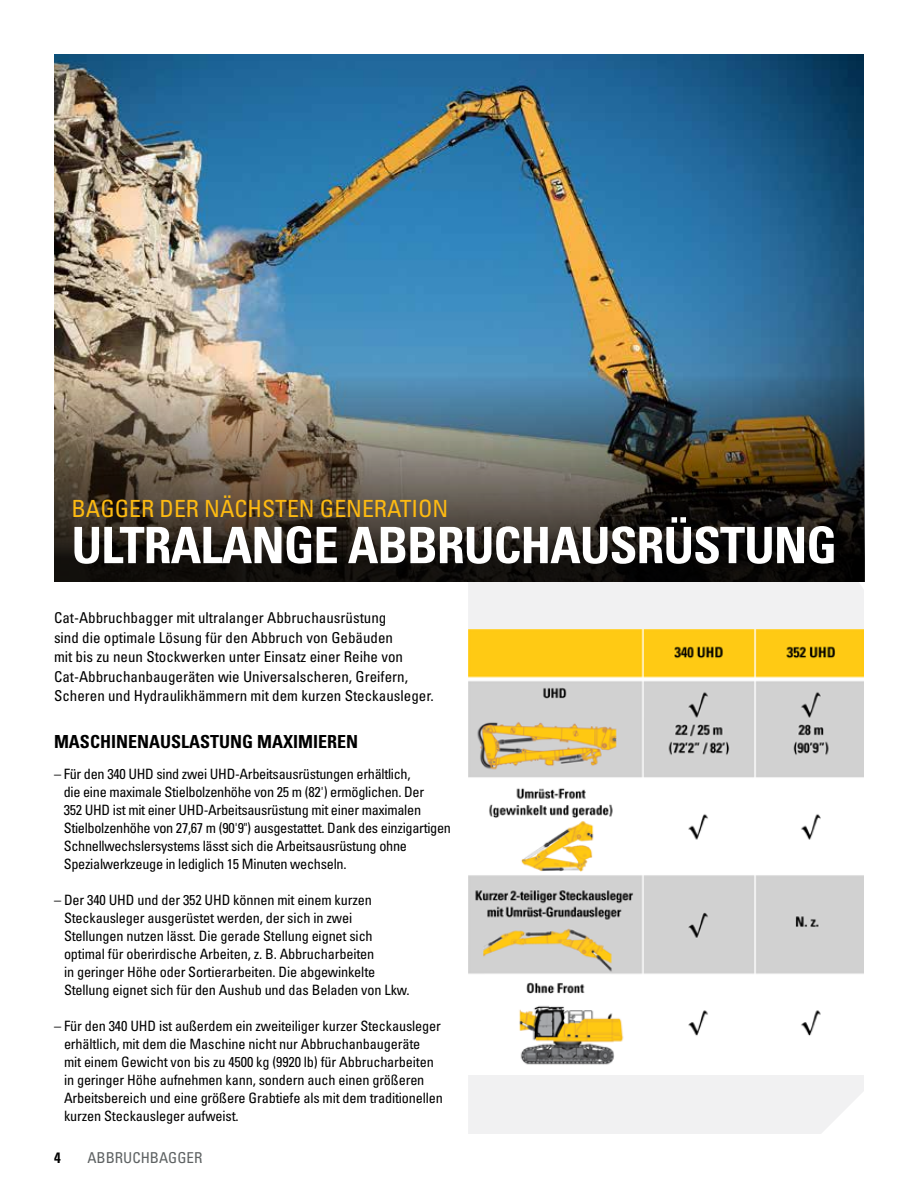
<style>
.page{position:relative;width:918px;height:1188px;background:#fff}
.page>*{position:absolute;margin:0;border:0;box-sizing:border-box;transform-origin:0 0}
.t1{font:50.25px "Univers LTCYR 67 Bold Cond";letter-spacing:-.02em;color:#fff}
.t2{font:condensed 23.7px "Univers LTCYR 57";color:#fdba12}
.t3{font:18px "Univers LTCYR 67 Bold Cond";color:#000}
.t4{font:condensed 15px/19.5px "Univers LTCYR 57";color:#000}
.t5{font:condensed 15px "Univers LTCYR 57";color:#5e6263}
.t6{font:15px "Univers LTCYR 67 Bold Cond";color:#000}
.t7{font:condensed 14.25px/18px "Univers LTCYR 57";letter-spacing:-.01em;color:#000}
</style>
<div class="page">
<div style="left:468px;top:582px;width:396px;height:552px;background:#f1f1f2"></div>
<img style="left:468px;top:629px;width:396px;height:445px">
<img style="left:54px;top:54px;width:810px;height:528px">
<h2 class="t2" style="left:71px;top:493px;width:378px">BAGGER DER NÄCHSTEN GENERATION</h2>
<h1 class="t1" style="left:71px;top:514px;width:767px">ULTRALANGE ABBRUCHAUSRÜSTUNG</h1>
<p class="t4" style="left:54px;top:608px;width:381px">Cat-Abbruchbagger mit ultralanger Abbruchausrüstung<br>sind die optimale Lösung für den Abbruch von Gebäuden<br>mit bis zu neun Stockwerken unter Einsatz einer Reihe von Cat-Abbruchanbaugeräten wie Universalscheren, Greifern, Scheren und Hydraulikhämmern mit dem kurzen Steckausleger.</p>
<p class="t3" style="left:54px;top:730px;width:306px">MASCHINENAUSLASTUNG MAXIMIEREN</p>
<p class="t7" style="left:64px;top:764px;width:389px;text-indent:-10px">– Für den 340 UHD sind zwei UHD-Arbeitsausrüstungen erhältlich,<br>die eine maximale Stielbolzenhöhe von 25 m (82') ermöglichen. Der<br>352 UHD ist mit einer UHD-Arbeitsausrüstung mit einer maximalen Stielbolzenhöhe von 27,67 m (90'9") ausgestattet. Dank des einzigartigen Schnellwechslersystems lässt sich die Arbeitsausrüstung ohne Spezialwerkzeuge in lediglich 15 Minuten wechseln.</p>
<p class="t7" style="left:64px;top:890px;width:347px;text-indent:-10px">– Der 340 UHD und der 352 UHD können mit einem kurzen Steckausleger ausgerüstet werden, der sich in zwei Stellungen nutzen lässt. Die gerade Stellung eignet sich optimal für oberirdische Arbeiten, z. B. Abbrucharbeiten<br>in geringer Höhe oder Sortierarbeiten. Die abgewinkelte Stellung eignet sich für den Aushub und das Beladen von Lkw.</p>
<p class="t7" style="left:64px;top:1016px;width:381px;text-indent:-10px">– Für den 340 UHD ist außerdem ein zweiteiliger kurzer Steckausleger erhältlich, mit dem die Maschine nicht nur Abbruchanbaugeräte<br>mit einem Gewicht von bis zu 4500 kg (9920 lb) für Abbrucharbeiten in geringer Höhe aufnehmen kann, sondern auch einen größeren Arbeitsbereich und eine größere Grabtiefe als mit dem traditionellen kurzen Steckausleger aufweist.</p>
<p class="t6" style="left:54px;top:1148px;width:8px">4</p>
<p class="t5" style="left:87px;top:1148px;width:117px">ABBRUCHBAGGER</p>
</div>
